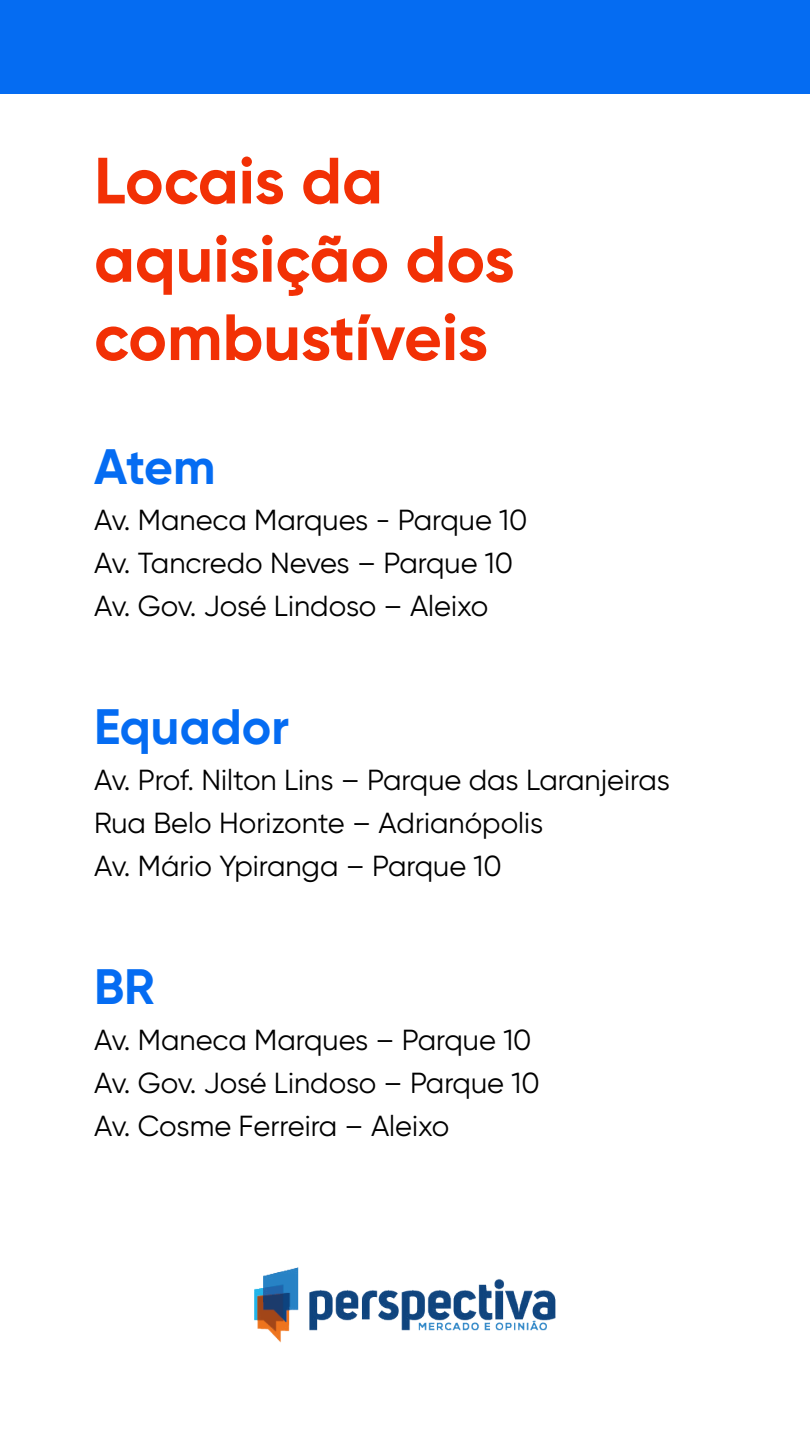
<style>
.page{position:relative;width:810px;height:1440px;background:#fff}
.page>*{position:absolute;margin:0;border:0;box-sizing:border-box;transform-origin:0 0}
.t1{font:700 65.25px/78.3px "Gilroy";color:#f23005}
.t2{font:700 49.72px "Gilroy";color:#056cf2}
.t3{font:29.03px/43.1px "Gilroy";color:#000}
</style>
<div class="page">
<div style="left:0;top:0;width:810px;height:94px;background:#056cf2"></div>
<img style="left:254px;top:1268px;width:302px;height:75px">
<h1 class="t1" style="left:94px;top:141px;width:422px">Locais da aquisição dos combustíveis</h1>
<h2 class="t2" style="left:94px;top:435px;width:123px">Atem</h2>
<p class="t3" style="left:94px;top:498px;width:435px">Av. Maneca Marques - Parque 10<br>Av. Tancredo Neves – Parque 10<br>Av. Gov. José Lindoso – Aleixo</p>
<h2 class="t2" style="left:94px;top:695px;width:197px">Equador</h2>
<p class="t3" style="left:94px;top:758px;width:577px">Av. Prof. Nilton Lins – Parque das Laranjeiras<br>Rua Belo Horizonte – Adrianópolis<br>Av. Mário Ypiranga – Parque 10</p>
<h2 class="t2" style="left:94px;top:955px;width:62px">BR</h2>
<p class="t3" style="left:94px;top:1018px;width:447px">Av. Maneca Marques – Parque 10<br>Av. Gov. José Lindoso – Parque 10<br>Av. Cosme Ferreira – Aleixo</p>
</div>
